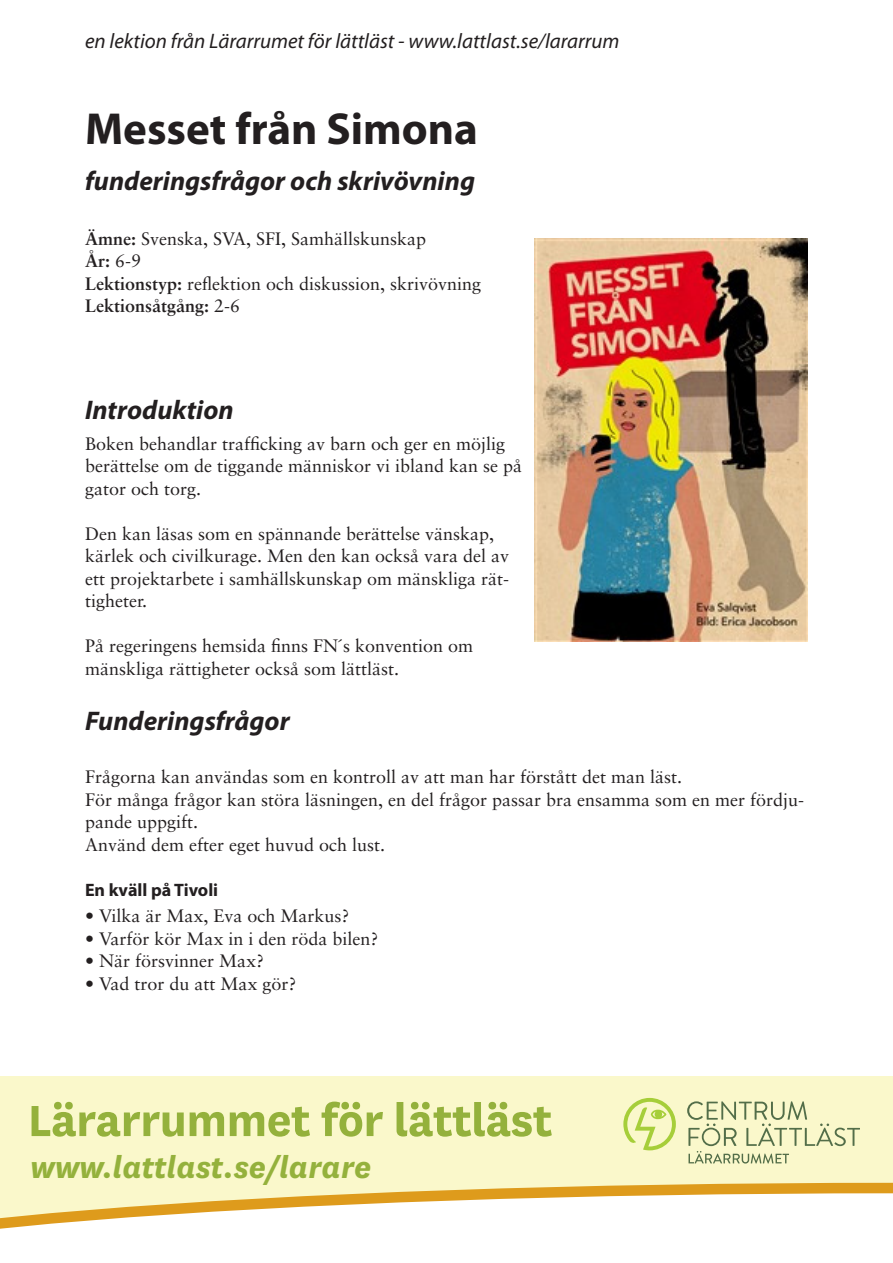
<style>
.page{position:relative;width:893px;height:1263px;background:#fff}
.page>*{position:absolute;margin:0;border:0;box-sizing:border-box;transform-origin:0 0}
.t1{font:700 51px "National";letter-spacing:-.01em;color:#94b13c}
.underrubrik{font:700 45px "Myriad Pro";color:#231f20}
.t2{font:italic 700 34.5px "National";color:#94b13c}
.Rubrik{font:italic 700 27px "Myriad Pro";color:#231f20}
.t3{font:italic 21px "Myriad Pro";color:#231f20}
.brödtext{font:18px/22.5px "Sabon";color:#231f20}
.bröd{font:18px/22.5px "Sabon";color:#231f20}
.underunder_rubrik{font:18px "Sabon";color:#231f20}
.bröd-2{font:700 18px "Sabon";color:#231f20}
.under-underrubrik{font:700 18px "Myriad Pro";color:#231f20}
.underunder_rubrik-2{font:700 18px "Sabon";color:#231f20}
.s1{font-weight:700}
.s2{font-weight:400}
</style>
<div class="page">
<div style="left:0;top:1077px;width:893px;height:158px;background:#faf8cb"></div>
<svg style="left:0;top:1183px;width:893px;height:52px"></svg>
<svg style="left:623px;top:1098px;width:53px;height:52px"></svg>
<svg style="left:687px;top:1101px;width:173px;height:62px"></svg>
<img style="left:535px;top:238px;width:273px;height:404px">
<p class="t3" style="left:85px;top:28px;width:536px">en lektion från Lärarrumet för lättläst - www.lattlast.se/lararrum</p>
<p class="underrubrik" style="left:85px;top:100px;width:394px">Messet från Simona</p>
<p class="Rubrik" style="left:85px;top:163px;width:391px">funderingsfrågor och skrivövning</p>
<p class="underunder_rubrik" style="left:85px;top:228px;width:343px"><span class="s1">Ämne:</span> Svenska, SVA, SFI, Samhällskunskap</p>
<p class="underunder_rubrik-2" style="left:85px;top:250px;width:58px">År: <span class="s2">6-9</span></p>
<p class="bröd" style="left:85px;top:272px;width:398px"><span class="s1">Lektionstyp:</span> reflektion och diskussion, skrivövning</p>
<p class="bröd-2" style="left:85px;top:295px;width:157px">Lektionsåtgång: <span class="s2">2-6</span></p>
<p class="Rubrik" style="left:85px;top:392px;width:150px">Introduktion</p>
<p class="brödtext" style="left:85px;top:432px;width:439px">Boken behandlar trafficking av barn och ger en möjlig berättelse om de tiggande människor vi ibland kan se på gator och torg.</p>
<p class="brödtext" style="left:85px;top:522px;width:426px">Den kan läsas som en spännande berättelse vänskap, kärlek och civilkurage. Men den kan också vara del av ett projektarbete i samhällskunskap om mänskliga rät&shy;tigheter.</p>
<p class="brödtext" style="left:85px;top:634px;width:390px">På regeringens hemsida finns FN´s konvention om mänskliga rättigheter också som lättläst.</p>
<p class="Rubrik" style="left:85px;top:703px;width:206px">Funderingsfrågor</p>
<p class="bröd" style="left:85px;top:765px;width:599px">Frågorna kan användas som en kontroll av att man har förstått det man läst.</p>
<p class="bröd" style="left:85px;top:788px;width:721px">För många frågor kan störa läsningen, en del frågor passar bra ensamma som en mer fördju&shy;pande uppgift.</p>
<p class="bröd" style="left:85px;top:833px;width:302px">Använd dem efter eget huvud och lust.</p>
<p class="under-underrubrik" style="left:85px;top:878px;width:135px">En kväll på Tivoli</p>
<p class="bröd" style="left:85px;top:904px;width:266px">• Vilka är Max, Eva och Markus?</p>
<p class="bröd" style="left:85px;top:927px;width:295px">• Varför kör Max in i den röda bilen?</p>
<p class="bröd" style="left:85px;top:949px;width:181px">• När försvinner Max?</p>
<p class="bröd" style="left:85px;top:972px;width:213px">• Vad tror du att Max gör?</p>
<p class="t1" style="left:28px;top:1084px;width:526px">Lärarrummet för lättläst</p>
<p class="t2" style="left:31px;top:1143px;width:342px">www.lattlast.se/larare</p>
</div>
